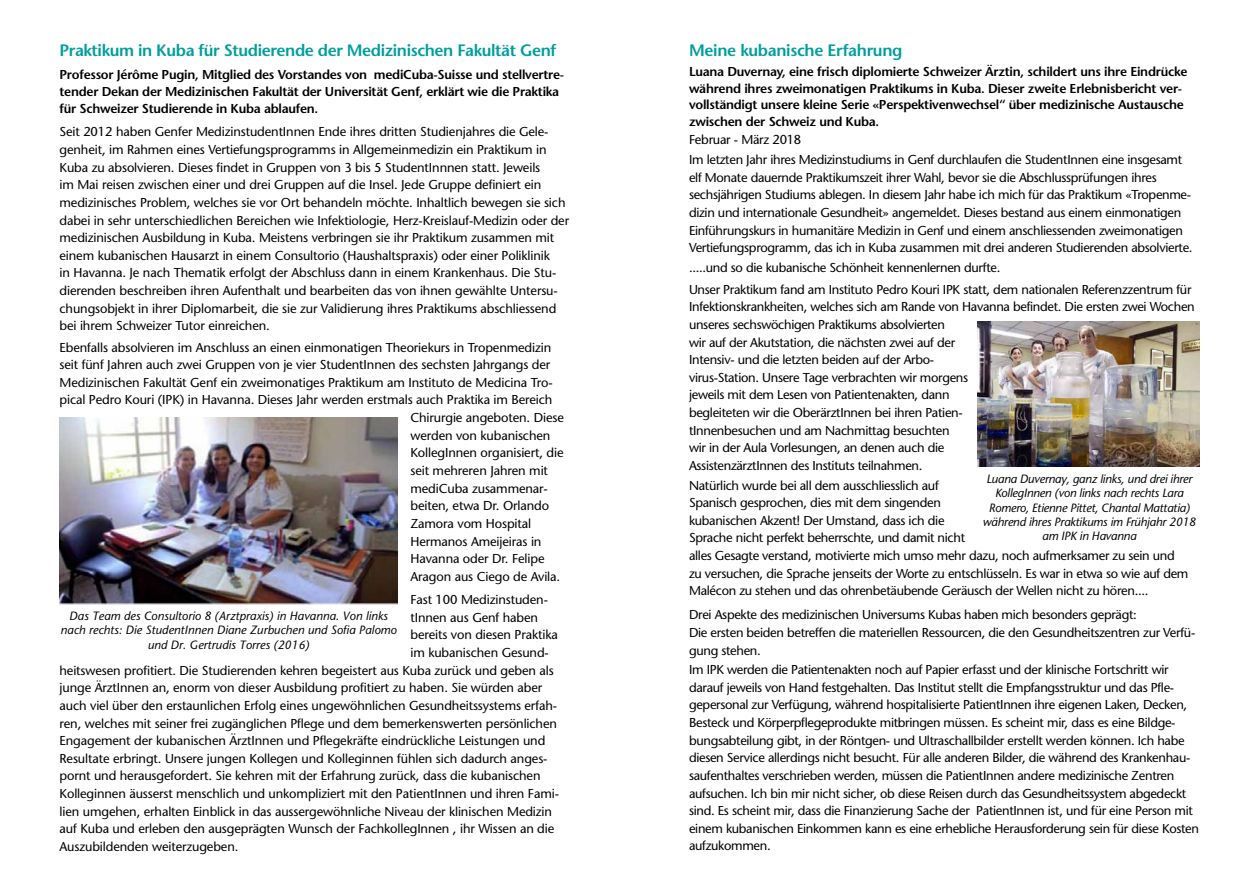
<style>
.page{position:relative;width:1259px;height:893px;background:#fff}
.page>*{position:absolute;margin:0;border:0;box-sizing:border-box;transform-origin:0 0}
.t1{font:600 16.5px "Stone Sans";letter-spacing:-.025em;color:#009e9d}
.t2{font:12.9px/17.5px "Stone Sans";letter-spacing:-.025em;color:#000}
.t3{font:600 12.9px/16.5px "Stone Sans";letter-spacing:-.02em;color:#000}
.t4{font:italic 12px/14.4px "Stone Sans";letter-spacing:-.02em;color:#000;text-align:center}
.t5{font:italic 12px/14.4px "Stone Sans";color:#000;text-align:center}
</style>
<div class="page">
<img style="left:60px;top:418px;width:338px;height:186px">
<img style="left:977px;top:321px;width:222px;height:145px">
<p class="t1" style="left:60px;top:40px;width:498px">Praktikum in Kuba für Studierende der Medizinischen Fakultät Genf</p>
<p class="t3" style="left:60px;top:66px;width:506px;line-height:17.1px">Professor Jérôme Pugin, Mitglied des Vorstandes von mediCuba-Suisse und stellvertre&shy;tender Dekan der Medizinischen Fakultät der Universität Genf, erklärt wie die Praktika für Schweizer Studierende in Kuba ablaufen.</p>
<p class="t2" style="left:60px;top:123px;width:511px">Seit 2012 haben Genfer MedizinstudentInnen Ende ihres dritten Studienjahres die Gele&shy;genheit, im Rahmen eines Vertiefungsprogramms in Allgemeinmedizin ein Praktikum in Kuba zu absolvieren. Dieses findet in Gruppen von 3 bis 5 StudentInnnen statt. Jeweils<br>im Mai reisen zwischen einer und drei Gruppen auf die Insel. Jede Gruppe definiert ein medizinisches Problem, welches sie vor Ort behandeln möchte. Inhaltlich bewegen sie sich dabei in sehr unterschiedlichen Bereichen wie Infektiologie, Herz-Kreislauf-Medizin oder der medizinischen Ausbildung in Kuba. Meistens verbringen sie ihr Praktikum zusammen mit einem kubanischen Hausarzt in einem Consultorio (Haushaltspraxis) oder einer Poliklinik<br>in Havanna. Je nach Thematik erfolgt der Abschluss dann in einem Krankenhaus. Die Stu&shy;dierenden beschreiben ihren Aufenthalt und bearbeiten das von ihnen gewählte Untersu&shy;chungsobjekt in ihrer Diplomarbeit, die sie zur Validierung ihres Praktikums abschliessend bei ihrem Schweizer Tutor einreichen.</p>
<p class="t2" style="left:60px;top:338px;width:493px">Ebenfalls absolvieren im Anschluss an einen einmonatigen Theoriekurs in Tropenmedizin</p>
<p class="t2" style="left:60px;top:356px;width:492px">seit fünf Jahren auch zwei Gruppen von je vier StudentInnen des sechsten Jahrgangs der</p>
<p class="t2" style="left:60px;top:373px;width:494px">Medizinischen Fakultät Genf ein zweimonatiges Praktikum am Instituto de Medicina Tro-</p>
<p class="t2" style="left:60px;top:391px;width:494px">pical Pedro Kouri (IPK) in Havanna. Dieses Jahr werden erstmals auch Praktika im Bereich</p>
<p class="t2" style="left:410px;top:409px;width:155px">Chirurgie angeboten. Diese</p>
<p class="t2" style="left:410px;top:426px;width:141px">werden von kubanischen</p>
<p class="t2" style="left:410px;top:444px;width:155px">KollegInnen organisiert, die</p>
<p class="t2" style="left:410px;top:462px;width:139px">seit mehreren Jahren mit</p>
<p class="t2" style="left:410px;top:479px;width:139px">mediCuba zusammenar-</p>
<p class="t2" style="left:410px;top:497px;width:140px">beiten, etwa Dr. Orlando</p>
<p class="t2" style="left:410px;top:514px;width:122px">Zamora vom Hospital</p>
<p class="t2" style="left:410px;top:532px;width:133px">Hermanos Ameijeiras in</p>
<p class="t2" style="left:410px;top:550px;width:136px">Havanna oder Dr. Felipe</p>
<p class="t2" style="left:410px;top:567px;width:151px">Aragon aus Ciego de Avila.</p>
<p class="t2" style="left:410px;top:591px;width:139px">Fast 100 Medizinstuden-</p>
<p class="t2" style="left:410px;top:608px;width:129px">tInnen aus Genf haben</p>
<p class="t2" style="left:410px;top:626px;width:149px">bereits von diesen Praktika</p>
<p class="t2" style="left:410px;top:644px;width:140px">im kubanischen Gesund-</p>
<p class="t2" style="left:60px;top:661px;width:496px">heitswesen profitiert. Die Studierenden kehren begeistert aus Kuba zurück und geben als</p>
<p class="t2" style="left:60px;top:679px;width:484px">junge ÄrztInnen an, enorm von dieser Ausbildung profitiert zu haben. Sie würden aber</p>
<p class="t2" style="left:60px;top:696px;width:499px">auch viel über den erstaunlichen Erfolg eines ungewöhnlichen Gesundheitssystems erfah-</p>
<p class="t2" style="left:60px;top:714px;width:499px">ren, welches mit seiner frei zugänglichen Pflege und dem bemerkenswerten persönlichen</p>
<p class="t2" style="left:60px;top:732px;width:487px">Engagement der kubanischen ÄrztInnen und Pflegekräfte eindrückliche Leistungen und</p>
<p class="t2" style="left:60px;top:749px;width:489px">Resultate erbringt. Unsere jungen Kollegen und Kolleginnen fühlen sich dadurch anges-</p>
<p class="t2" style="left:60px;top:767px;width:482px">pornt und herausgefordert. Sie kehren mit der Erfahrung zurück, dass die kubanischen</p>
<p class="t2" style="left:60px;top:785px;width:501px">Kolleginnen äusserst menschlich und unkompliziert mit den PatientInnen und ihren Fami-</p>
<p class="t2" style="left:60px;top:802px;width:494px">lien umgehen, erhalten Einblick in das aussergewöhnliche Niveau der klinischen Medizin</p>
<p class="t2" style="left:60px;top:820px;width:496px">auf Kuba und erleben den ausgeprägten Wunsch der FachkollegInnen , ihr Wissen an die</p>
<p class="t2" style="left:60px;top:837px;width:180px">Auszubildenden weiterzugeben.</p>
<p class="t5" style="left:61px;top:608px;width:338px">Das Team des Consultorio 8 (Arztpraxis) in Havanna. Von links nach rechts: Die StudentInnen Diane Zurbuchen und Sofia Palomo und Dr. Gertrudis Torres (2016)</p>
<p class="t1" style="left:689px;top:40px;width:215px">Meine kubanische Erfahrung</p>
<p class="t3" style="left:689px;top:63px;width:500px">Luana Duvernay, eine frisch diplomierte Schweizer Ärztin, schildert uns ihre Eindrücke während ihres zweimonatigen Praktikums in Kuba. Dieser zweite Erlebnisbericht ver&shy;vollständigt unsere kleine Serie «Perspektivenwechsel“ über medizinische Austausche zwischen der Schweiz und Kuba.</p>
<p class="t2" style="left:689px;top:130px;width:495px;line-height:19.6px">Februar - März 2018<br>Im letzten Jahr ihres Medizinstudiums in Genf durchlaufen die StudentInnen eine insgesamt</p>
<p class="t2" style="left:689px;top:168px;width:505px">elf Monate dauernde Praktikumszeit ihrer Wahl, bevor sie die Abschlussprüfungen ihres sechsjährigen Studiums ablegen. In diesem Jahr habe ich mich für das Praktikum «Tropenme&shy;dizin und internationale Gesundheit» angemeldet. Dieses bestand aus einem einmonatigen Einführungskurs in humanitäre Medizin in Genf und einem anschliessenden zweimonatigen Vertiefungsprogramm, das ich in Kuba zusammen mit drei anderen Studierenden absolvierte.</p>
<p class="t2" style="left:689px;top:256px;width:504px;line-height:21.8px">.....und so die kubanische Schönheit kennenlernen durfte.<br>Unser Praktikum fand am Instituto Pedro Kouri IPK statt, dem nationalen Referenzzentrum für</p>
<p class="t2" style="left:689px;top:298px;width:507px">Infektionskrankheiten, welches sich am Rande von Havanna befindet. Die ersten zwei Wochen unseres sechswöchigen Praktikums absolvierten<br>wir auf der Akutstation, die nächsten zwei auf der<br>Intensiv- und die letzten beiden auf der Arbo-<br>virus-Station. Unsere Tage verbrachten wir morgens<br>jeweils mit dem Lesen von Patientenakten, dann<br>begleiteten wir die OberärztInnen bei ihren Patien-<br>tInnenbesuchen und am Nachmittag besuchten<br>wir in der Aula Vorlesungen, an denen auch die<br>AssistenzärztInnen des Instituts teilnahmen.</p>
<p class="t2" style="left:689px;top:476px;width:501px">Natürlich wurde bei all dem ausschliesslich auf<br>Spanisch gesprochen, dies mit dem singenden<br>kubanischen Akzent! Der Umstand, dass ich die<br>Sprache nicht perfekt beherrschte, und damit nicht<br>alles Gesagte verstand, motivierte mich umso mehr dazu, noch aufmerksamer zu sein und zu versuchen, die Sprache jenseits der Worte zu entschlüsseln. Es war in etwa so wie auf dem Malécon zu stehen und das ohrenbetäubende Geräusch der Wellen nicht zu hören....</p>
<p class="t2" style="left:689px;top:606px;width:508px">Drei Aspekte des medizinischen Universums Kubas haben mich besonders geprägt:<br>Die ersten beiden betreffen die materiellen Ressourcen, die den Gesundheitszentren zur Verfü&shy;gung stehen.</p>
<p class="t2" style="left:689px;top:661px;width:511px">Im IPK werden die Patientenakten noch auf Papier erfasst und der klinische Fortschritt wir darauf jeweils von Hand festgehalten. Das Institut stellt die Empfangsstruktur und das Pfle&shy;gepersonal zur Verfügung, während hospitalisierte PatientInnen ihre eigenen Laken, Decken, Besteck und Körperpflegeprodukte mitbringen müssen. Es scheint mir, dass es eine Bildge&shy;bungsabteilung gibt, in der Röntgen- und Ultraschallbilder erstellt werden können. Ich habe diesen Service allerdings nicht besucht. Für alle anderen Bilder, die während des Krankenhau&shy;saufenthaltes verschrieben werden, müssen die PatientInnen andere medizinische Zentren aufsuchen. Ich bin mir nicht sicher, ob diese Reisen durch das Gesundheitssystem abgedeckt sind. Es scheint mir, dass die Finanzierung Sache der PatientInnen ist, und für eine Person mit einem kubanischen Einkommen kann es eine erhebliche Herausforderung sein für diese Kosten aufzukommen.</p>
<p class="t4" style="left:983px;top:471px;width:215px">Luana Duvernay, ganz links, und drei ihrer KollegInnen (von links nach rechts Lara Romero, Etienne Pittet, Chantal Mattatia) während ihres Praktikums im Frühjahr 2018 am IPK in Havanna</p>
</div>
